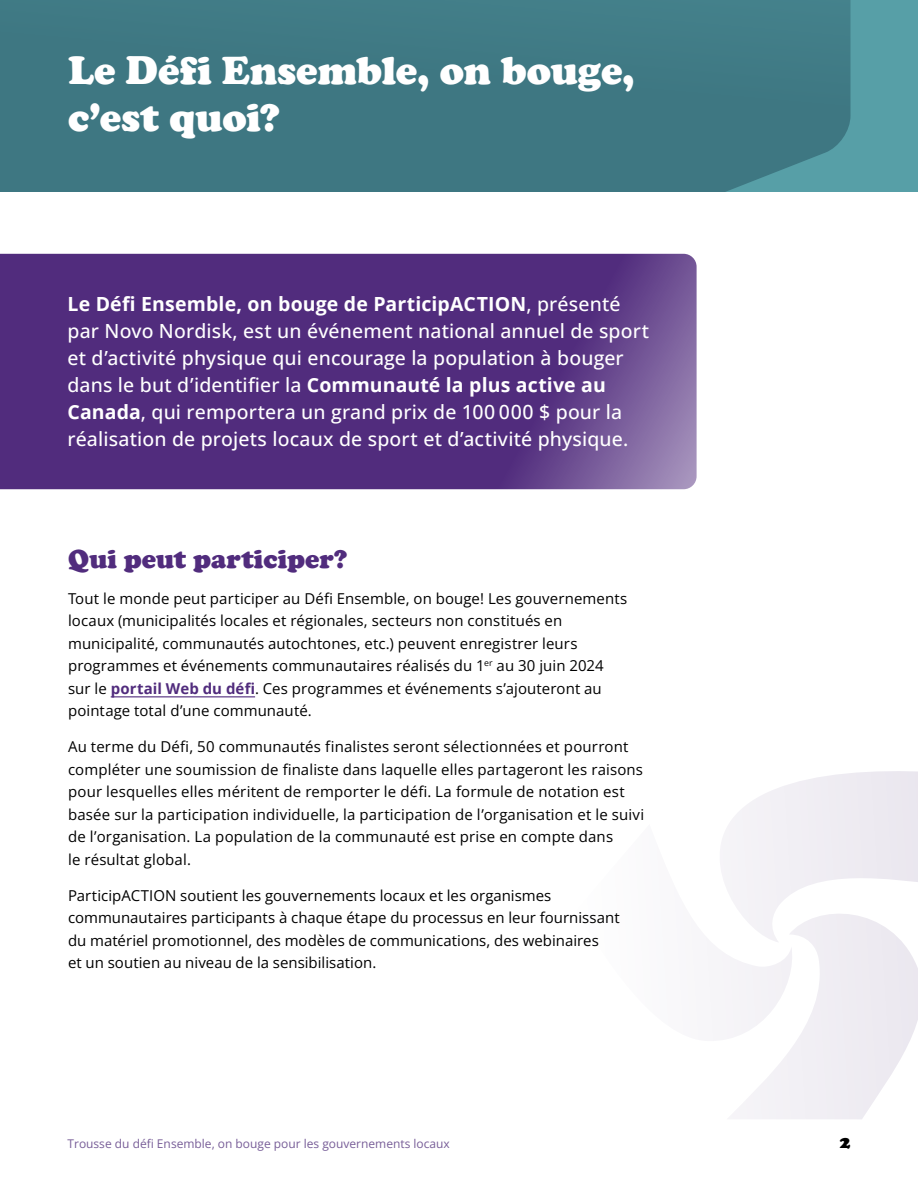
<style>
.page{position:relative;width:918px;height:1188px;background:#fff}
.page>*{position:absolute;margin:0;border:0;box-sizing:border-box;transform-origin:0 0}
.t1{font:900 40.5px/46.5px "Cooper";color:#fff}
.t2{font:900 27px "Cooper";color:#512c7d}
.t3{font:500 19.5px/27px "Open Sans";letter-spacing:.005em;color:#fff}
.t4{font:900 18px "Cooper";color:#000}
.t5{font:15px/22.5px "Open Sans";letter-spacing:.005em;color:#000}
.t6{font:12px "Open Sans";color:#785e98}
.s1{font-weight:700}
.s2{font-weight:700;color:#512c7d}
</style>
<div class="page">
<svg style="left:0;top:254px;width:697px;height:235px;fill:#512c7d"></svg>
<svg style="left:720px;top:771px;width:198px;height:348px"></svg>
<div style="left:0;top:0;width:918px;height:192px;background:#579fa7"></div>
<div style="left:0;top:0;width:851px;height:192px;background:#3e7782"></div>
<hr style="left:111px;top:696px;width:144px;height:1px;background:#512c7d">
<h1 class="t1" style="left:68px;top:48px;width:568px">Le Défi Ensemble, on bouge, c’est quoi?</h1>
<p class="t3" style="left:68px;top:290px;width:583px"><span class="s1">Le Défi Ensemble, on bouge de ParticipACTION</span>, présenté par Novo Nordisk, est un événement national annuel de sport et d’activité physique qui encourage la population à bouger dans le but d’identifier la <span class="s1">Communauté la plus active au Canada</span>, qui remportera un grand prix de 100 000 $ pour la réalisation de projets locaux de sport et d’activité physique.</p>
<h2 class="t2" style="left:68px;top:543px;width:280px">Qui peut participer?</h2>
<p class="t5" style="left:68px;top:587px;width:561px">Tout le monde peut participer au Défi Ensemble, on bouge! Les gouvernements locaux (municipalités locales et régionales, secteurs non constitués en municipalité, communautés autochtones, etc.) peuvent enregistrer leurs programmes et événements communautaires réalisés du 1<sup>er</sup> au 30 juin 2024 sur le <span class="s2">portail Web du défi</span>. Ces programmes et événements s’ajouteront au pointage total d’une communauté.</p>
<p class="t5" style="left:68px;top:735px;width:578px">Au terme du Défi, 50 communautés finalistes seront sélectionnées et pourront compléter une soumission de finaliste dans laquelle elles partageront les raisons pour lesquelles elles méritent de remporter le défi. La formule de notation est basée sur la participation individuelle, la participation de l’organisation et le suivi de l’organisation. La population de la communauté est prise en compte dans<br>le résultat global.</p>
<p class="t5" style="left:68px;top:884px;width:553px">ParticipACTION soutient les gouvernements locaux et les organismes communautaires participants à chaque étape du processus en leur fournissant du matériel promotionnel, des modèles de communications, des webinaires<br>et un soutien au niveau de la sensibilisation.</p>
<p class="t6" style="left:68px;top:1136px;width:384px">Trousse du défi Ensemble, on bouge pour les gouvernements locaux</p>
<p class="t4" style="left:840px;top:1131px;width:12px">2</p>
</div>
